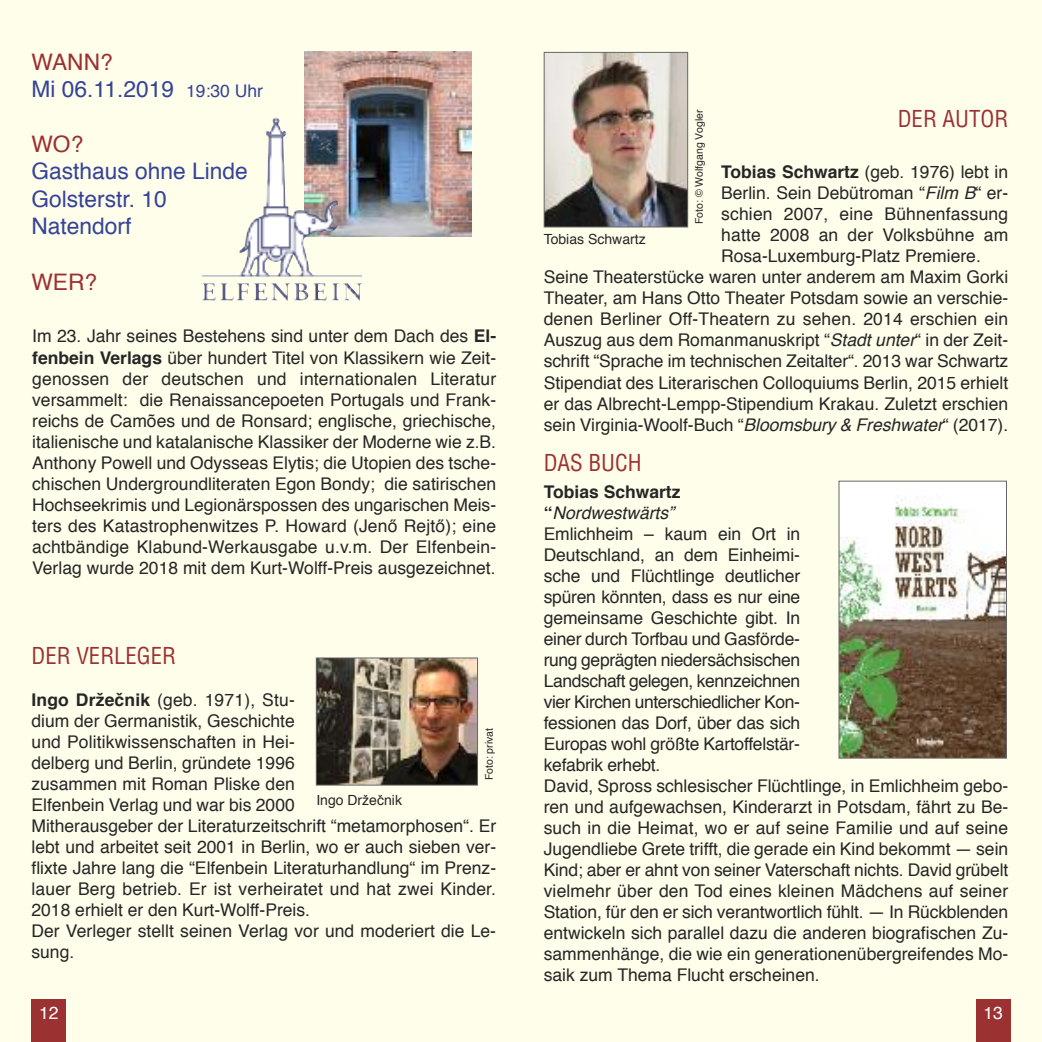
<style>
.page{position:relative;width:1042px;height:1042px;background:#fffeea}
.page>*{position:absolute;margin:0;border:0;box-sizing:border-box;transform-origin:0 0}
.t1{font:22.75px/27.3px "Helvetica";color:#354498}
.t2{font:condensed 22.75px "Helvetica";color:#9c3132}
.t3{font:22.75px "Helvetica";color:#9c3132}
.t4{font:17.5px/21px "Helvetica";color:#272627}
.t5{font:17.5px "Helvetica";color:#fff}
.t6{font:14px "Helvetica";color:#272627}
.t7{font:10.5px "Helvetica";color:#272627}
.s1{color:#9c3132}
.s2{font-size:17.5px}
.s3{font-weight:700}
.s4{font-style:italic}
</style>
<div class="page">
<div style="left:976px;top:1000px;width:34px;height:42px;background:#9c3132"></div>
<div style="left:32px;top:1000px;width:34px;height:42px;background:#9c3132"></div>
<img style="left:304px;top:52px;width:167px;height:184px">
<img style="left:318px;top:659px;width:158px;height:124px">
<div style="left:316px;top:657px;width:162px;height:128px;border:1px solid #686768"></div>
<img style="left:546px;top:54px;width:140px;height:171px">
<div style="left:544px;top:52px;width:144px;height:175px;border:1px solid #686768"></div>
<img style="left:840px;top:483px;width:165px;height:273px">
<div style="left:838px;top:481px;width:169px;height:277px;border:1px solid #686768"></div>
<img style="left:239px;top:117px;width:67px;height:158px">
<h1 class="t1" style="left:32px;top:50px;width:233px"><span class="s1">WANN?<br></span>Mi 06.11.2019 <span class="s2">19:30 Uhr</span></h1>
<h1 class="t3" style="left:32px;top:134px;width:53px">WO?</h1>
<h1 class="t1" style="left:31px;top:159px;width:218px">Gasthaus ohne Linde<br>Golsterstr. 10<br>Natendorf</h1>
<h1 class="t3" style="left:31px;top:272px;width:67px">WER?</h1>
<p class="t4" style="left:32px;top:327px;width:465px;text-align:justify">Im 23. Jahr seines Bestehens sind unter dem Dach des <span class="s3">El&shy;fenbein Verlags</span> über hundert Titel von Klassikern wie Zeit&shy;genossen der deutschen und internationalen Literatur versammelt: die Renaissancepoeten Portugals und Frank&shy;reichs de Camões und de Ronsard; englische, griechische, italienische und katalanische Klassiker der Moderne wie z.B.<br>Anthony Powell und Odysseas Elytis; die Utopien des tsche&shy;chischen Undergroundliteraten Egon Bondy; die satirischen Hochseekrimis und Legionärspossen des ungarischen Meis&shy;ters des Katastrophenwitzes P. Howard (Jenő Rejtő); eine achtbändige Klabund-Werkausgabe u.v.m. Der Elfenbein-Verlag wurde 2018 mit dem Kurt-Wolff-Preis ausgezeichnet.</p>
<h1 class="t2" style="left:32px;top:643px;width:146px">DER VERLEGER</h1>
<p class="t4" style="left:31px;top:690px;width:466px"><span class="s3">Ingo Držečnik</span> (geb. 1971), Stu-<br>dium der Germanistik, Geschichte<br>und Politikwissenschaften in Hei-<br>delberg und Berlin, gründete 1996<br>zusammen mit Roman Pliske den<br>Elfenbein Verlag und war bis 2000<br>Mitherausgeber der Literaturzeitschrift “metamorphosen“. Er lebt und arbeitet seit 2001 in Berlin, wo er auch sieben ver&shy;flixte Jahre lang die “Elfenbein Literaturhandlung“ im Prenz&shy;lauer Berg betrieb. Er ist verheiratet und hat zwei Kinder.<br>2018 erhielt er den Kurt-Wolff-Preis.<br>Der Verleger stellt seinen Verlag vor und moderiert die Le&shy;sung.</p>
<p class="t7" style="left:485px;top:780px;width:54px;rotate:-90deg">Foto: privat</p>
<p class="t6" style="left:316px;top:794px;width:87px">Ingo Držečnik</p>
<h1 class="t2" style="left:898px;top:106px;width:112px">DER AUTOR</h1>
<p class="t7" style="left:694px;top:224px;width:116px;rotate:-90deg">Foto: © Wolfgang Vogler</p>
<p class="t4" style="left:721px;top:163px;width:289px"><span class="s3">Tobias Schwartz</span> (geb. 1976) lebt in</p>
<p class="t4" style="left:721px;top:184px;width:289px">Berlin. Sein Debütroman “<span class="s4">Film B</span>“ er-</p>
<p class="t4" style="left:721px;top:205px;width:289px">schien 2007, eine Bühnenfassung</p>
<p class="t4" style="left:721px;top:226px;width:289px">hatte 2008 an der Volksbühne am</p>
<p class="t4" style="left:721px;top:247px;width:261px">Rosa-Luxemburg-Platz Premiere.</p>
<p class="t4" style="left:544px;top:268px;width:466px">Seine Theaterstücke waren unter anderem am Maxim Gorki</p>
<p class="t4" style="left:544px;top:289px;width:466px">Theater, am Hans Otto Theater Potsdam sowie an verschie-</p>
<p class="t4" style="left:544px;top:310px;width:466px">denen Berliner Off-Theatern zu sehen. 2014 erschien ein</p>
<p class="t4" style="left:544px;top:331px;width:466px">Auszug aus dem Romanmanuskript “<span class="s4">Stadtunter</span>“ in der Zeit-</p>
<p class="t4" style="left:544px;top:352px;width:466px">schrift “Sprache im technischen Zeitalter“. 2013 war Schwartz</p>
<p class="t4" style="left:544px;top:373px;width:466px">Stipendiat des Literarischen Colloquiums Berlin, 2015 erhielt</p>
<p class="t4" style="left:544px;top:394px;width:466px">er das Albrecht-Lempp-Stipendium Krakau. Zuletzt erschien</p>
<p class="t4" style="left:544px;top:415px;width:466px">sein Virginia-Woolf-Buch “<span class="s4">Bloomsbury&amp;Freshwater</span>“ (2017).</p>
<p class="t6" style="left:544px;top:233px;width:103px">Tobias Schwartz</p>
<h1 class="t2" style="left:544px;top:450px;width:99px">DAS BUCH</h1>
<p class="t4" style="left:544px;top:482px;width:466px"><span class="s3">Tobias Schwartz<br>“</span> <span class="s4">Nordwestwärts”<br></span>Emlichheim – kaum ein Ort in<br>Deutschland, an dem Einheimi-<br>sche und Flüchtlinge deutlicher<br>spüren könnten, dass es nur eine<br>gemeinsame Geschichte gibt. In<br>einer durch Torfbau und Gasförde-<br>rung geprägten niedersächsischen<br>Landschaft gelegen, kennzeichnen<br>vier Kirchen unterschiedlicher Kon-<br>fessionen das Dorf, über das sich<br>Europas wohl größte Kartoffelstär-<br>kefabrik erhebt.<br>David, Spross schlesischer Flüchtlinge, in Emlichheim gebo&shy;ren und aufgewachsen, Kinderarzt in Potsdam, fährt zu Be&shy;such in die Heimat, wo er auf seine Familie und auf seine Jugendliebe Grete trifft, die gerade ein Kind bekommt — sein Kind; aber er ahnt von seiner Vaterschaft nichts. David grübelt vielmehr über den Tod eines kleinen Mädchens auf seiner Station, für den er sich verantwortlich fühlt. — In Rückblenden entwickeln sich parallel dazu die anderen biografischen Zu&shy;sammenhänge, die wie ein generationenübergreifendes Mo&shy;saik zum Thema Flucht erscheinen.</p>
<p class="t5" style="left:39px;top:1006px;width:21px">12</p>
<p class="t5" style="left:983px;top:1006px;width:21px">13</p>
</div>
